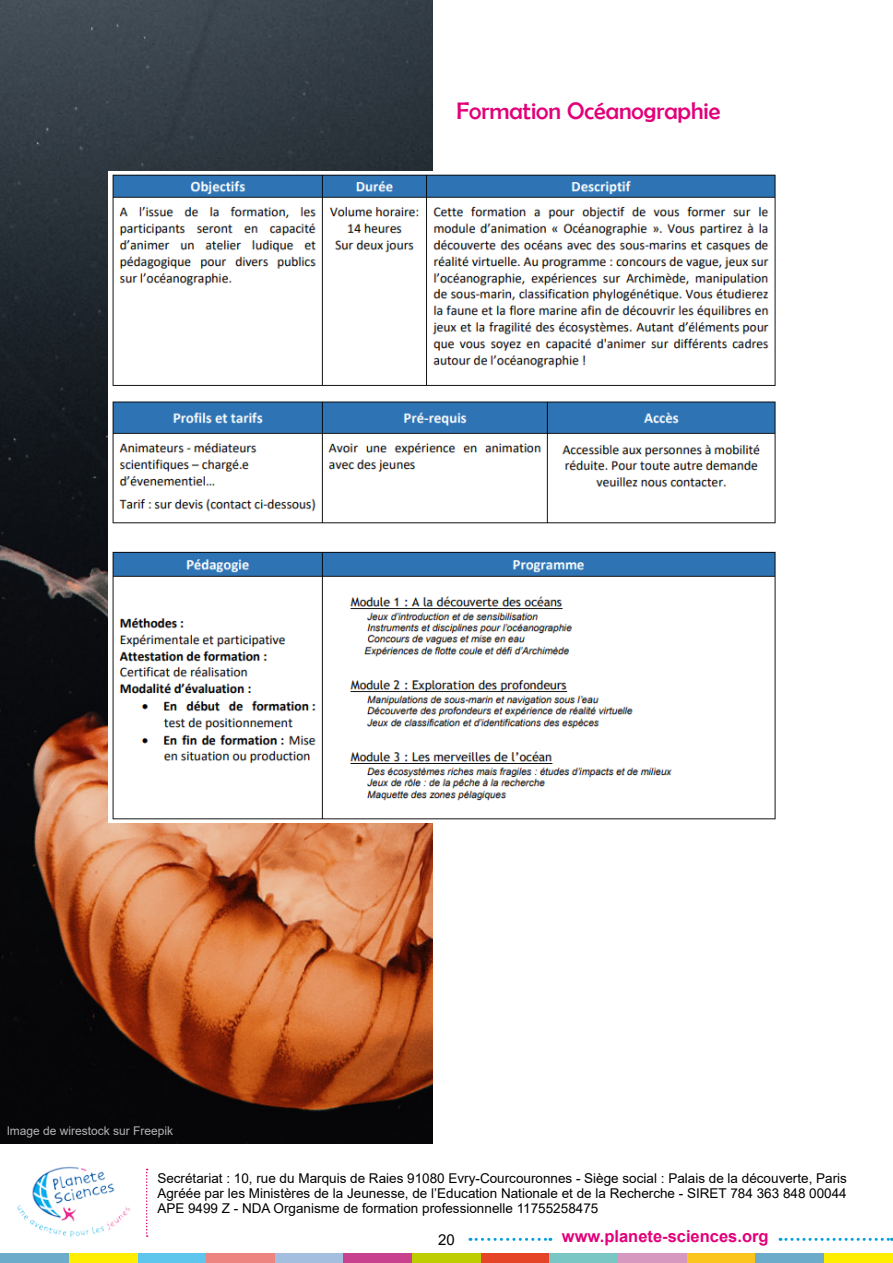
<style>
.page{position:relative;width:893px;height:1263px;background:#fff}
.page>*{position:absolute;margin:0;border:0;box-sizing:border-box;transform-origin:0 0}
.t1{font:24px "Berlin Sans FB";color:#e2007a}
.t2{font:700 16.5px "Arial";color:#e2007a}
.t3{font:15px "Arial";color:#000}
.t4{font:13.5px/15px "Arial";color:#000;text-align:justify}
.t5{font:12px "Arial";color:#fff}
</style>
<div class="page">
<div style="left:687px;top:1253px;width:69px;height:10px;background:#fcc51d"></div>
<div style="left:137px;top:1253px;width:69px;height:10px;background:#5ec5ed"></div>
<div style="left:206px;top:1253px;width:69px;height:10px;background:#ee8480"></div>
<div style="left:275px;top:1253px;width:68px;height:10px;background:#a4bee0"></div>
<div style="left:343px;top:1253px;width:69px;height:10px;background:#c8418e"></div>
<div style="left:412px;top:1253px;width:69px;height:10px;background:#bdcd00"></div>
<div style="left:481px;top:1253px;width:68px;height:10px;background:#e64427"></div>
<div style="left:549px;top:1253px;width:69px;height:10px;background:#7ac6c5"></div>
<div style="left:618px;top:1253px;width:69px;height:10px;background:#d798bf"></div>
<div style="left:69px;top:1253px;width:68px;height:10px;background:#fe0"></div>
<div style="left:0;top:1253px;width:69px;height:10px;background:#6dabcb"></div>
<div style="left:824px;top:1253px;width:69px;height:10px;background:#fe0"></div>
<div style="left:756px;top:1253px;width:68px;height:10px;background:#6dabcb"></div>
<img style="left:17px;top:1166px;width:113px;height:72px">
<svg style="left:146px;top:1169px;width:2px;height:68px"></svg>
<svg style="left:470px;top:1238px;width:81px;height:3px"></svg>
<svg style="left:780px;top:1238px;width:112px;height:3px"></svg>
<img style="left:0;top:0;width:433px;height:1144px">
<img style="left:109px;top:172px;width:667px;height:651px">
<h1 class="t1" style="left:456px;top:98px;width:266px">Formation Océanographie</h1>
<p class="t5" style="left:6px;top:1122px;width:168px">Image de wirestock sur Freepik</p>
<p class="t4" style="left:157px;top:1170px;width:691px">Secrétariat : 10, rue du Marquis de Raies 91080 Evry-Courcouronnes - Siège social : Palais de la découverte, Paris Agréée par les Ministères de la Jeunesse, de l’Education Nationale et de la Recherche - SIRET 784 363 848 00044<br>APE 9499 Z - NDA Organisme de formation professionnelle 11755258475</p>
<p class="t3" style="left:438px;top:1230px;width:18px">20</p>
<p class="t2" style="left:562px;top:1224px;width:208px">www.planete-sciences.org</p>
</div>
